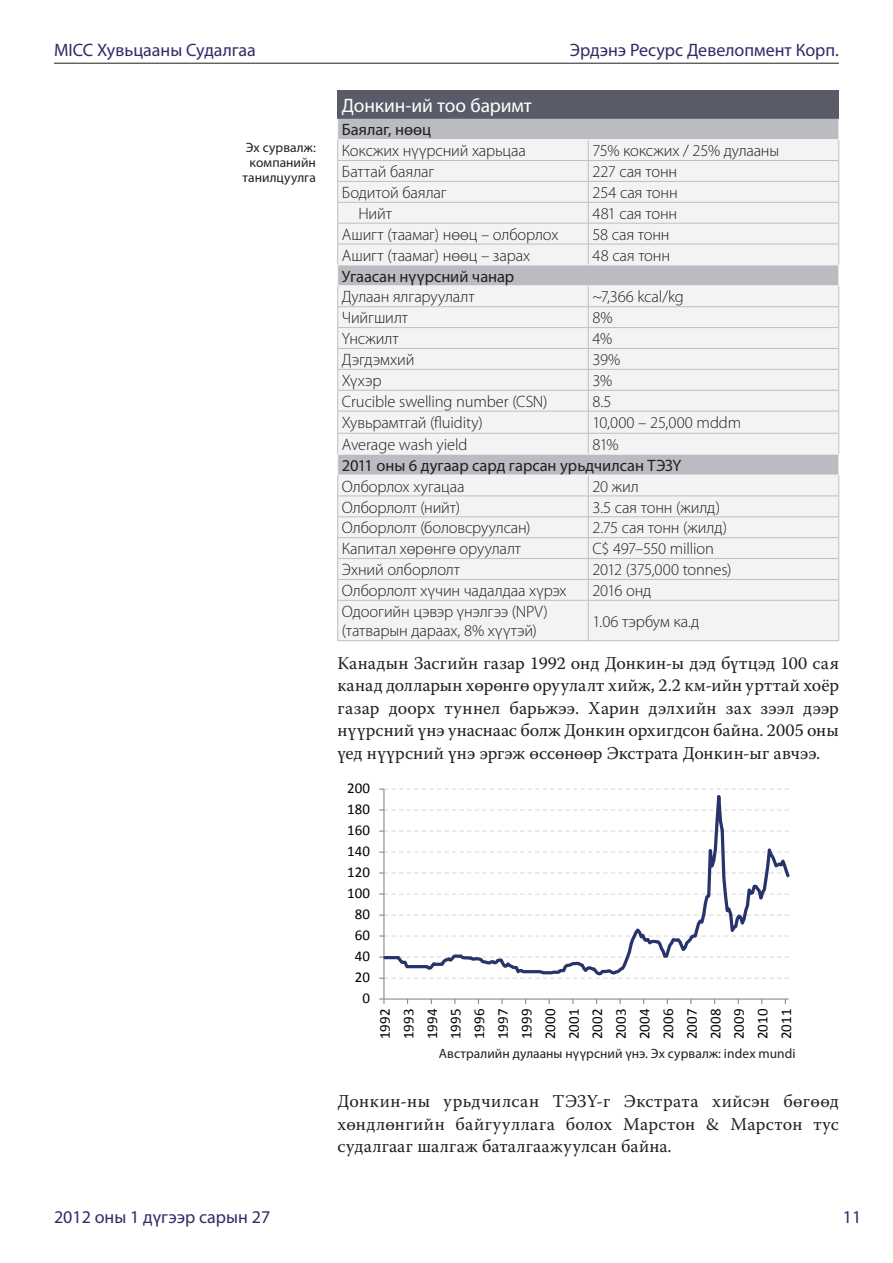
<style>
.page{position:relative;width:893px;height:1263px;background:#fff}
.page>*{position:absolute;margin:0;border:0;box-sizing:border-box;transform-origin:0 0}
.TableHeader{font:19.5px "Myriadbolod";letter-spacing:-.005em;color:#fff}
.Body{font:18px/22.5px "Warnockbolod";letter-spacing:.005em;color:#231f20;text-align:justify}
.t1{font:18px "Myriad Pro";color:#2f2c68}
.t2{font:18px "Myriadbolod";color:#2f2c68}
.TableBody{font:300 16.5px/19.5px "Myriadbolod";letter-spacing:-.01em;color:#231f20}
.TableSubHeader{font:16.5px "Myriadbolod";letter-spacing:-.005em;color:#231f20}
.t3{font:15px/23.5px "Calibri";color:#000;text-align:justify}
.t4{font:13.5px/15px "Myriadbolod";letter-spacing:.005em;color:#231f20;text-align:center}
</style>
<div class="page">
<hr style="left:54px;top:63px;width:785px;height:1px;background:#231f20">
<div style="left:338px;top:90px;width:501px;height:29px;background:#595b68"></div>
<div style="left:338px;top:119px;width:500px;height:20px;background:#bbbcc1"></div>
<svg style="left:338px;top:140px;width:500px;height:500px;fill:#f3f3f3"></svg>
<hr style="left:338px;top:160px;width:250px;height:1px;background:#bebfc1">
<hr style="left:588px;top:160px;width:251px;height:1px;background:#bebfc1">
<hr style="left:338px;top:181px;width:250px;height:1px;background:#bebfc1">
<hr style="left:588px;top:181px;width:251px;height:1px;background:#bebfc1">
<hr style="left:338px;top:202px;width:250px;height:1px;background:#bebfc1">
<hr style="left:588px;top:202px;width:251px;height:1px;background:#bebfc1">
<hr style="left:338px;top:223px;width:250px;height:1px;background:#bebfc1">
<hr style="left:588px;top:223px;width:251px;height:1px;background:#bebfc1">
<svg style="left:588px;top:140px;width:1px;height:125px"></svg>
<svg style="left:588px;top:287px;width:1px;height:167px"></svg>
<svg style="left:588px;top:476px;width:1px;height:124px"></svg>
<hr style="left:588px;top:600px;width:1px;height:40px;background:#bebfc1">
<hr style="left:338px;top:327px;width:250px;height:1px;background:#bebfc1">
<hr style="left:588px;top:327px;width:251px;height:1px;background:#bebfc1">
<hr style="left:338px;top:348px;width:250px;height:1px;background:#bebfc1">
<hr style="left:588px;top:348px;width:251px;height:1px;background:#bebfc1">
<hr style="left:338px;top:369px;width:250px;height:1px;background:#bebfc1">
<hr style="left:588px;top:369px;width:251px;height:1px;background:#bebfc1">
<hr style="left:338px;top:390px;width:250px;height:1px;background:#bebfc1">
<hr style="left:588px;top:390px;width:251px;height:1px;background:#bebfc1">
<hr style="left:338px;top:411px;width:250px;height:1px;background:#bebfc1">
<hr style="left:588px;top:411px;width:251px;height:1px;background:#bebfc1">
<hr style="left:338px;top:433px;width:250px;height:1px;background:#bebfc1">
<hr style="left:588px;top:433px;width:251px;height:1px;background:#bebfc1">
<hr style="left:338px;top:496px;width:250px;height:1px;background:#bebfc1">
<hr style="left:588px;top:496px;width:251px;height:1px;background:#bebfc1">
<hr style="left:338px;top:516px;width:250px;height:1px;background:#bebfc1">
<hr style="left:588px;top:516px;width:251px;height:1px;background:#bebfc1">
<hr style="left:338px;top:537px;width:250px;height:1px;background:#bebfc1">
<hr style="left:588px;top:537px;width:251px;height:1px;background:#bebfc1">
<hr style="left:338px;top:558px;width:250px;height:1px;background:#bebfc1">
<hr style="left:588px;top:558px;width:251px;height:1px;background:#bebfc1">
<hr style="left:338px;top:579px;width:250px;height:1px;background:#bebfc1">
<hr style="left:588px;top:579px;width:251px;height:1px;background:#bebfc1">
<hr style="left:338px;top:600px;width:250px;height:1px;background:#bebfc1">
<hr style="left:337px;top:600px;width:1px;height:40px;background:#bebfc1">
<hr style="left:588px;top:600px;width:251px;height:1px;background:#bebfc1">
<hr style="left:838px;top:600px;width:1px;height:40px;background:#bebfc1">
<hr style="left:338px;top:640px;width:250px;height:1px;background:#bebfc1">
<hr style="left:588px;top:640px;width:251px;height:1px;background:#bebfc1">
<hr style="left:338px;top:139px;width:250px;height:1px;background:#f3f3f3">
<hr style="left:588px;top:139px;width:251px;height:1px;background:#f3f3f3">
<hr style="left:338px;top:244px;width:250px;height:1px;background:#bebfc1">
<hr style="left:588px;top:244px;width:251px;height:1px;background:#bebfc1">
<hr style="left:338px;top:306px;width:250px;height:1px;background:#bebfc1">
<hr style="left:588px;top:306px;width:251px;height:1px;background:#bebfc1">
<hr style="left:338px;top:265px;width:250px;height:1px;background:#f3f3f3">
<hr style="left:588px;top:265px;width:251px;height:1px;background:#f3f3f3">
<hr style="left:338px;top:286px;width:250px;height:1px;background:#f3f3f3">
<hr style="left:588px;top:286px;width:251px;height:1px;background:#f3f3f3">
<hr style="left:338px;top:454px;width:250px;height:1px;background:#f3f3f3">
<svg style="left:337px;top:119px;width:1px;height:481px"></svg>
<hr style="left:588px;top:454px;width:251px;height:1px;background:#f3f3f3">
<svg style="left:838px;top:119px;width:1px;height:481px"></svg>
<hr style="left:338px;top:475px;width:250px;height:1px;background:#f3f3f3">
<hr style="left:588px;top:475px;width:251px;height:1px;background:#f3f3f3">
<hr style="left:383px;top:789px;width:1px;height:210px;background:#868686">
<svg style="left:379px;top:977px;width:410px;height:2px"></svg>
<svg style="left:379px;top:956px;width:410px;height:2px"></svg>
<svg style="left:379px;top:809px;width:410px;height:1px"></svg>
<svg style="left:379px;top:788px;width:410px;height:2px"></svg>
<hr style="left:384px;top:998px;width:405px;height:1px;background:#868686">
<svg style="left:379px;top:998px;width:5px;height:6px"></svg>
<svg style="left:384px;top:789px;width:342px;height:188px"></svg>
<svg style="left:379px;top:827px;width:411px;height:114px"></svg>
<p class="t1" style="left:54px;top:39px;width:203px">MICC Хувьцааны Судалгаа</p>
<p class="t1" style="left:570px;top:39px;width:271px">Эрдэнэ Ресурс Девелопмент Корп.</p>
<p class="t4" style="left:242px;top:140px;width:75px">Эх сурвалж: компанийн танилцуулга</p>
<p class="t2" style="left:54px;top:1205px;width:218px">2012 оны 1 дүгээр сарын 27</p>
<p class="TableHeader" style="left:342px;top:93px;width:192px">Донкин-ий тоо баримт</p>
<p class="TableSubHeader" style="left:342px;top:120px;width:91px">Баялаг, нөөц</p>
<p class="TableBody" style="left:342px;top:141px;width:185px">Коксжих нүүрсний харьцаа</p>
<p class="TableBody" style="left:592px;top:141px;width:188px">75% коксжих / 25% дулааны</p>
<p class="TableBody" style="left:342px;top:162px;width:94px">Баттай баялаг</p>
<p class="TableBody" style="left:592px;top:162px;width:86px">227 сая тонн</p>
<p class="TableBody" style="left:342px;top:183px;width:106px">Бодитой баялаг</p>
<p class="TableBody" style="left:592px;top:183px;width:87px">254 сая тонн</p>
<p class="TableBody" style="left:358px;top:203px;width:35px">Нийт</p>
<p class="TableBody" style="left:592px;top:203px;width:86px">481 сая тонн</p>
<p class="TableBody" style="left:342px;top:224px;width:218px">Ашигт (таамаг) нөөц – олборлох</p>
<p class="TableBody" style="left:592px;top:224px;width:79px">58 сая тонн</p>
<p class="TableBody" style="left:342px;top:245px;width:190px">Ашигт (таамаг) нөөц – зарах</p>
<p class="TableBody" style="left:592px;top:245px;width:79px">48 сая тонн</p>
<p class="TableSubHeader" style="left:342px;top:266px;width:174px">Угаасан нүүрсний чанар</p>
<p class="TableBody" style="left:342px;top:287px;width:134px">Дулаан ялгаруулалт</p>
<p class="TableBody" style="left:592px;top:287px;width:93px">~7,366 kcal/kg</p>
<p class="TableBody" style="left:342px;top:308px;width:68px">Чийгшилт</p>
<p class="TableBody" style="left:592px;top:308px;width:22px">8%</p>
<p class="TableBody" style="left:342px;top:329px;width:58px">Үнсжилт</p>
<p class="TableBody" style="left:592px;top:329px;width:21px">4%</p>
<p class="TableBody" style="left:342px;top:350px;width:74px">Дэгдэмхий</p>
<p class="TableBody" style="left:592px;top:350px;width:29px">39%</p>
<p class="TableBody" style="left:342px;top:371px;width:41px">Хүхэр</p>
<p class="TableBody" style="left:592px;top:371px;width:21px">3%</p>
<p class="TableBody" style="left:342px;top:391px;width:207px">Crucible swelling number (CSN)</p>
<p class="TableBody" style="left:592px;top:391px;width:20px">8.5</p>
<p class="TableBody" style="left:342px;top:413px;width:142px">Хувьрамтгай (fluidity)</p>
<p class="TableBody" style="left:592px;top:413px;width:150px">10,000 – 25,000 mddm</p>
<p class="TableBody" style="left:342px;top:434px;width:127px">Average wash yield</p>
<p class="TableBody" style="left:592px;top:434px;width:28px">81%</p>
<p class="TableSubHeader" style="left:342px;top:455px;width:341px">2011 оны 6 дугаар сард гарсан урьдчилсан ТЭЗҮ</p>
<p class="TableBody" style="left:342px;top:476px;width:124px">Олборлох хугацаа</p>
<p class="TableBody" style="left:592px;top:476px;width:48px">20 жил</p>
<p class="TableBody" style="left:342px;top:497px;width:120px">Олборлолт (нийт)</p>
<p class="TableBody" style="left:592px;top:497px;width:129px">3.5 сая тонн (жилд)</p>
<p class="TableBody" style="left:342px;top:518px;width:190px">Олборлолт (боловсруулсан)</p>
<p class="TableBody" style="left:592px;top:518px;width:136px">2.75 сая тонн (жилд)</p>
<p class="TableBody" style="left:342px;top:539px;width:181px">Капитал хөрөнгө оруулалт</p>
<p class="TableBody" style="left:592px;top:539px;width:123px">C$ 497–550 million</p>
<p class="TableBody" style="left:342px;top:560px;width:120px">Эхний олборлолт</p>
<p class="TableBody" style="left:592px;top:560px;width:140px">2012 (375,000 tonnes)</p>
<p class="TableBody" style="left:342px;top:581px;width:226px">Олборлолт хүчин чадалдаа хүрэх</p>
<p class="TableBody" style="left:592px;top:581px;width:60px">2016 онд</p>
<p class="TableBody" style="left:342px;top:601px;width:207px">Одоогийн цэвэр үнэлгээ (NPV) (татварын дараах, 8% хүүтэй)</p>
<p class="TableBody" style="left:592px;top:611px;width:108px">1.06 тэрбум ка.д</p>
<p class="Body" style="left:338px;top:651px;width:503px">Канадын Засгийн газар 1992 онд Донкин-ы дэд бүтцэд 100 сая канад долларын хөрөнгө оруулалт хийж, 2.2 км-ийн урттай хоёр газар доорх туннел барьжээ. Харин дэлхийн зах зээл дээр нүүрсний үнэ унаснаас болж Донкин орхигдсон байна. 2005 оны үед нүүрсний үнэ эргэж өссөнөөр Экстрата Донкин-ыг авчээ.</p>
<p class="t3" style="left:347px;top:776px;width:24px">200</p>
<p class="t3" style="left:347px;top:797px;width:24px">180</p>
<p class="t3" style="left:347px;top:818px;width:24px">160</p>
<p class="t3" style="left:347px;top:840px;width:24px">140</p>
<p class="t3" style="left:347px;top:861px;width:24px">120</p>
<p class="t3" style="left:347px;top:882px;width:24px">100</p>
<p class="t3" style="left:355px;top:903px;width:17px">80</p>
<p class="t3" style="left:355px;top:924px;width:17px">60</p>
<p class="t3" style="left:355px;top:945px;width:17px">40</p>
<p class="t3" style="left:355px;top:966px;width:17px">20</p>
<p class="t3" style="left:362px;top:987px;width:9px">0</p>
<p class="t3" style="left:373px;top:1039px;width:32px;rotate:-90deg">1992<br>1993<br>1994<br>1995<br>1996<br>1997<br>1999<br>2000<br>2001<br>2002<br>2003<br>2004<br>2006<br>2007<br>2008<br>2009<br>2010<br>2011</p>
<p class="t4" style="left:439px;top:1046px;width:358px">Австралийн дулааны нүүрсний үнэ. Эх сурвалж: index mundi</p>
<p class="Body" style="left:338px;top:1090px;width:503px">Донкин-ны урьдчилсан ТЭЗҮ-г Экстрата хийсэн бөгөөд хөндлөнгийн байгууллага болох Марстон &amp; Марстон тус судалгааг шалгаж баталгаажуулсан байна.</p>
<p class="t1" style="left:843px;top:1205px;width:20px">11</p>
</div>
